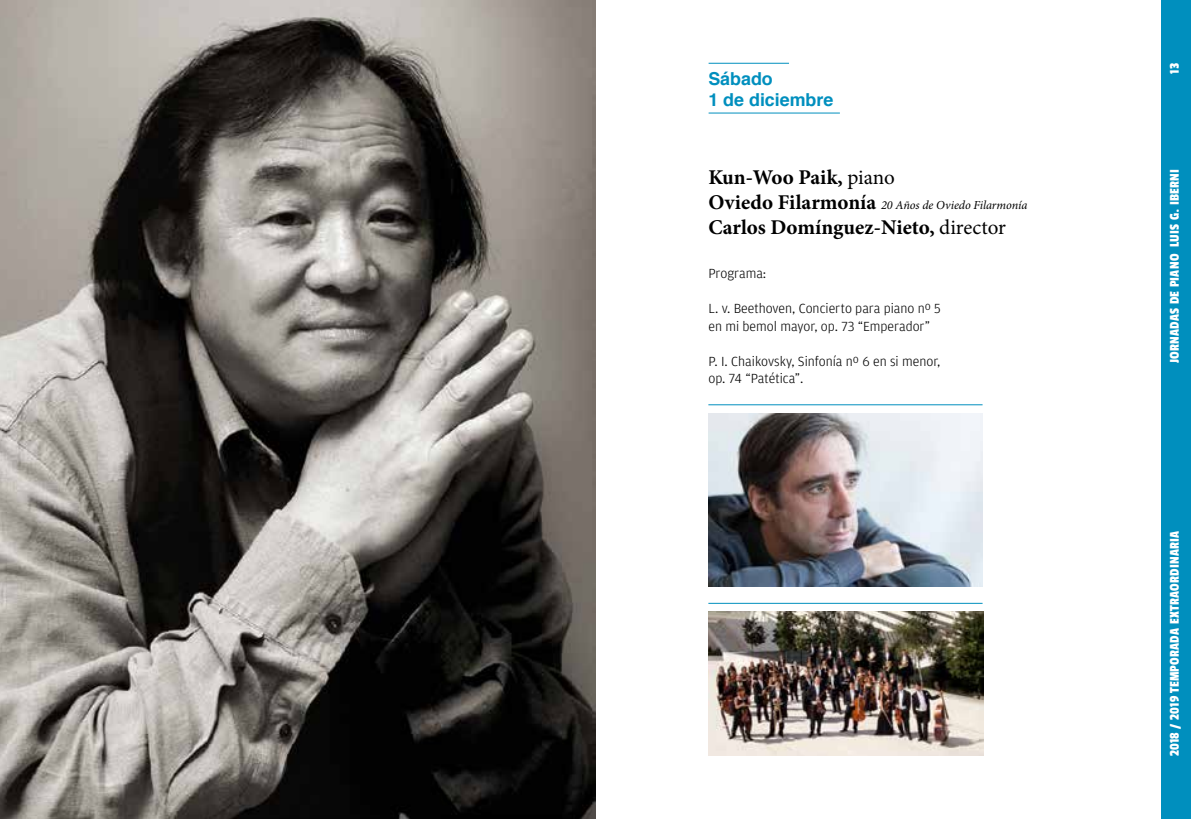
<style>
.page{position:relative;width:1191px;height:819px;background:#fff}
.page>*{position:absolute;margin:0;border:0;box-sizing:border-box;transform-origin:0 0}
.t1{font:700 21px "Minion Pro";color:#000}
.t2{font:700 17.85px/21px "Helvetica";color:#008fbe}
.t3{font:300 14px/17.5px "Amplitude";color:#000}
.t4{font:14px "Passion One";letter-spacing:.02em;color:#fff}
.t5{font:italic 12.25px "Minion Pro";letter-spacing:-.005em;color:#000}
.s1{font-weight:400}
.s2{font-weight:700;font-style:normal;font-size:21px}
</style>
<div class="page">
<div style="left:1161px;top:0;width:30px;height:819px;background:#008fbe"></div>
<img style="left:708px;top:413px;width:274px;height:174px">
<hr style="left:708px;top:404px;width:274px;height:1px;background:#008fbe">
<hr style="left:708px;top:63px;width:81px;height:1px;background:#008fbe">
<hr style="left:708px;top:113px;width:132px;height:1px;background:#008fbe">
<img style="left:0;top:0;width:595px;height:819px">
<img style="left:708px;top:611px;width:275px;height:145px">
<hr style="left:708px;top:603px;width:274px;height:1px;background:#008fbe">
<p class="t2" style="left:708px;top:68px;width:127px">Sábado<br>1 de diciembre</p>
<h1 class="t1" style="left:708px;top:162px;width:188px">Kun-Woo Paik, <span class="s1">piano</span></h1>
<p class="t5" style="left:708px;top:197px;width:320px"><span class="s2">Oviedo Filarmonía</span> 20 Años de Oviedo Filarmonía</p>
<h1 class="t1" style="left:708px;top:213px;width:299px">Carlos Domínguez-Nieto, <span class="s1">director</span></h1>
<p class="t3" style="left:708px;top:265px;width:59px">Programa:</p>
<p class="t3" style="left:708px;top:300px;width:234px">L. v. Beethoven, Concierto para piano nº 5 en mi bemol mayor, op. 73 “Emperador”</p>
<p class="t3" style="left:708px;top:352px;width:234px">P. I. Chaikovsky, Sinfonía nº 6 en si menor, op. 74 “Patética”.</p>
<p class="t4" style="left:1167px;top:74px;width:12px;rotate:-90deg">13</p>
<p class="t4" style="left:1167px;top:363px;width:196px;rotate:-90deg">JORNADAS DE PIANO LUIS G. IBERNI</p>
<p class="t4" style="left:1167px;top:756px;width:227px;rotate:-90deg">2018 / 2019 TEMPORADA EXTRAORDINARIA</p>
</div>
